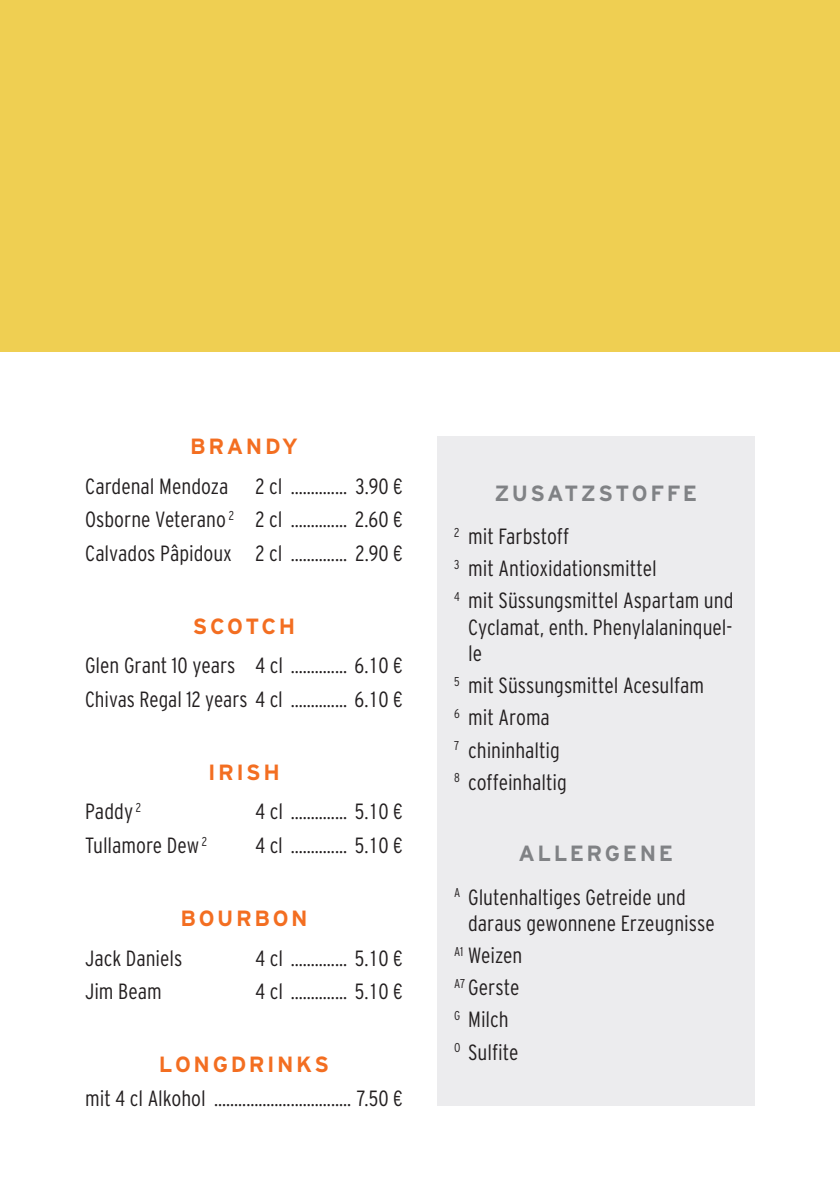
<style>
.page{position:relative;width:840px;height:1191px;background:#fff}
.page>*{position:absolute;margin:0;border:0;box-sizing:border-box;transform-origin:0 0}
.Copy_2splt_2mm_halbe{font:300 condensed 22px "Interstate";color:#231f20}
.Copy_2splt_2mm_punkt{font:300 condensed 22px/26.4px "Interstate";color:#231f20;text-align:justify}
.Copy_2splt_1mm_punkt{font:300 condensed 22px "Interstate";color:#231f20}
.Sublines{font:700 22px "Interstate";letter-spacing:.115em;color:#f36e21}
.Copy_2splt_2mm_punkt-2{font:700 22px "Interstate";letter-spacing:.115em;color:#808285}
</style>
<div class="page">
<div style="left:0;top:0;width:839px;height:351px;background:#efcf52"></div>
<div style="left:437px;top:437px;width:317px;height:669px;background:#ececee"></div>
<p class="Sublines" style="left:190px;top:434px;width:109px">BRANDY</p>
<p class="Copy_2splt_2mm_halbe" style="left:85px;top:473px;width:319px">Cardenal Mendoza 2 cl .............. 3.90 €</p>
<p class="Copy_2splt_2mm_halbe" style="left:85px;top:507px;width:319px">Osborne Veterano <sup>2</sup> 2 cl .............. 2.60 €</p>
<p class="Copy_2splt_2mm_halbe" style="left:85px;top:541px;width:319px">Calvados Pâpidoux 2 cl .............. 2.90 €</p>
<p class="Sublines" style="left:193px;top:614px;width:104px">SCOTCH</p>
<p class="Copy_2splt_2mm_halbe" style="left:85px;top:653px;width:319px">Glen Grant 10 years 4 cl .............. 6.10 €</p>
<p class="Copy_2splt_2mm_halbe" style="left:85px;top:687px;width:319px">Chivas Regal 12 years 4 cl .............. 6.10 €</p>
<p class="Sublines" style="left:208px;top:760px;width:73px">IRISH</p>
<p class="Copy_2splt_2mm_halbe" style="left:85px;top:799px;width:57px">Paddy <sup>2</sup></p>
<p class="Copy_2splt_2mm_halbe" style="left:255px;top:799px;width:149px">4 cl .............. 5.10 €</p>
<p class="Copy_2splt_2mm_halbe" style="left:85px;top:833px;width:123px">Tullamore Dew <sup>2</sup></p>
<p class="Copy_2splt_2mm_halbe" style="left:255px;top:833px;width:149px">4 cl .............. 5.10 €</p>
<p class="Sublines" style="left:180px;top:906px;width:129px">BOURBON</p>
<p class="Copy_2splt_2mm_halbe" style="left:85px;top:945px;width:99px">Jack Daniels</p>
<p class="Copy_2splt_2mm_halbe" style="left:255px;top:945px;width:149px">4 cl .............. 5.10 €</p>
<p class="Copy_2splt_2mm_halbe" style="left:85px;top:979px;width:78px">Jim Beam</p>
<p class="Copy_2splt_2mm_halbe" style="left:255px;top:979px;width:149px">4 cl .............. 5.10 €</p>
<p class="Sublines" style="left:159px;top:1052px;width:171px">LONGDRINKS</p>
<p class="Copy_2splt_1mm_punkt" style="left:85px;top:1085px;width:319px">mit 4 cl Alkohol .................................. 7.50 €</p>
<p class="Copy_2splt_2mm_punkt-2" style="left:494px;top:481px;width:204px">ZUSATZSTOFFE</p>
<p class="Copy_2splt_2mm_punkt" style="left:454px;top:523px;width:117px"><sup>2</sup> mit Farbstoff</p>
<p class="Copy_2splt_2mm_punkt" style="left:454px;top:555px;width:204px"><sup>3</sup> mit Antioxidationsmittel</p>
<p class="Copy_2splt_2mm_punkt" style="left:468px;top:587px;width:267px;text-indent:-14px"><sup>4</sup> mit Süssungsmittel Aspartam und Cyclamat, enth. Phenylalaninquel&shy;le</p>
<p class="Copy_2splt_2mm_punkt" style="left:454px;top:672px;width:251px"><sup>5</sup> mit Süssungsmittel Acesulfam</p>
<p class="Copy_2splt_2mm_punkt" style="left:454px;top:704px;width:97px"><sup>6</sup> mit Aroma</p>
<p class="Copy_2splt_2mm_punkt" style="left:454px;top:736px;width:107px"><sup>7</sup> chininhaltig</p>
<p class="Copy_2splt_2mm_punkt" style="left:454px;top:768px;width:114px"><sup>8</sup> coffeinhaltig</p>
<p class="Copy_2splt_2mm_punkt-2" style="left:518px;top:841px;width:156px">ALLERGENE</p>
<p class="Copy_2splt_2mm_punkt" style="left:468px;top:883px;width:248px;text-indent:-14px"><sup>A</sup> Glutenhaltiges Getreide und daraus gewonnene Erzeugnisse</p>
<p class="Copy_2splt_2mm_punkt" style="left:454px;top:942px;width:70px"><sup>A1</sup> Weizen</p>
<p class="Copy_2splt_2mm_punkt" style="left:454px;top:974px;width:67px"><sup>A7</sup> Gerste</p>
<p class="Copy_2splt_2mm_punkt" style="left:454px;top:1006px;width:56px"><sup>G</sup> Milch</p>
<p class="Copy_2splt_2mm_punkt" style="left:454px;top:1038px;width:66px"><sup>O</sup> Sulfite</p>
</div>
